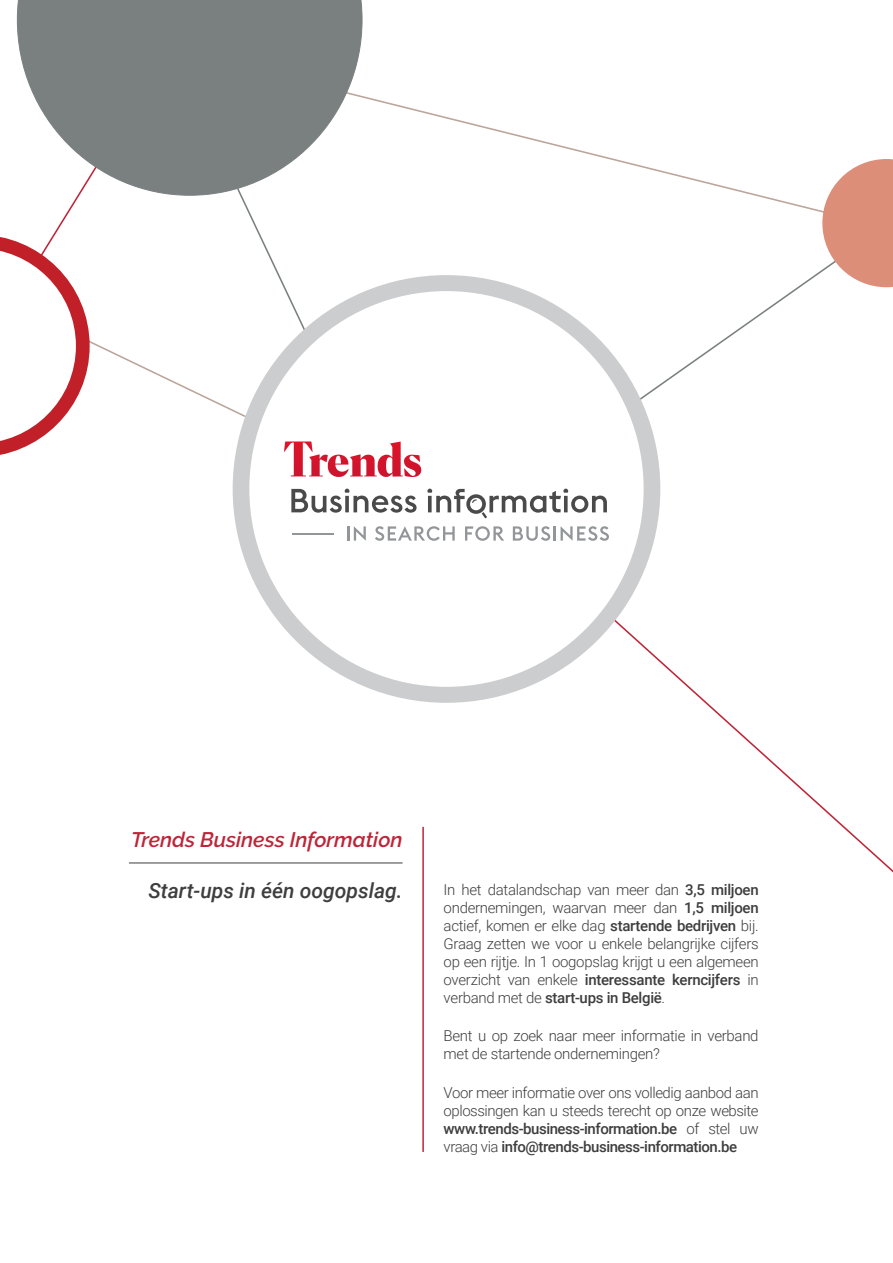
<style>
.page{position:relative;width:893px;height:1263px;background:#fff}
.page>*{position:absolute;margin:0;border:0;box-sizing:border-box;transform-origin:0 0}
.t1{font:italic 600 21px "Raleway";color:#be2538}
.t2{font:italic 500 21px "Roboto";color:#3e3e3f}
.t3{font:300 15px/18px "Roboto";letter-spacing:-.02em;color:#3e3e3f;text-align:justify}
.s1{font-weight:500}
</style>
<div class="page">
<svg style="left:636px;top:270px;width:255px;height:132px"></svg>
<svg style="left:420px;top:440px;width:473px;height:433px"></svg>
<svg style="left:90px;top:290px;width:277px;height:225px"></svg>
<svg style="left:240px;top:96px;width:582px;height:140px"></svg>
<svg style="left:0;top:235px;width:90px;height:220px"></svg>
<hr style="left:422px;top:827px;width:2px;height:325px;background:#be2538">
<hr style="left:129px;top:862px;width:274px;height:1px;background:#3e3e3f">
<svg style="left:17px;top:0;width:345px;height:196px"></svg>
<svg style="left:822px;top:159px;width:71px;height:128px"></svg>
<div style="left:233px;top:275px;width:427px;height:428px;background:#cccdce;border-radius:50%"></div>
<div style="left:249px;top:291px;width:395px;height:396px;background:#fff;border-radius:50%"></div>
<hr style="left:293px;top:533px;width:41px;height:2px;background:#939698">
<svg style="left:291px;top:489px;width:126px;height:24px"></svg>
<svg style="left:347px;top:526px;width:19px;height:15px"></svg>
<svg style="left:375px;top:526px;width:80px;height:15px"></svg>
<svg style="left:465px;top:526px;width:39px;height:15px"></svg>
<svg style="left:513px;top:526px;width:96px;height:15px"></svg>
<svg style="left:284px;top:441px;width:138px;height:36px"></svg>
<svg style="left:427px;top:489px;width:180px;height:29px"></svg>
<p class="t1" style="left:131px;top:827px;width:273px">Trends Business Information</p>
<p class="t2" style="left:149px;top:876px;width:255px">Start-ups in één oogopslag.</p>
<p class="t3" style="left:444px;top:880px;width:317px">In het datalandschap van meer dan <span class="s1">3,5 miljoen </span>ondernemingen, waarvan meer dan <span class="s1">1,5 miljoen </span>actief, komen er elke dag <span class="s1">startende bedrijven</span> bij.<br>Graag zetten we voor u enkele belangrijke cijfers op een rijtje. In 1 oogopslag krijgt u een algemeen overzicht van enkele <span class="s1">interessante kerncijfers</span> in verband met de <span class="s1">start-ups in België</span>.</p>
<p class="t3" style="left:444px;top:1026px;width:316px">Bent u op zoek naar meer informatie in verband met de startende ondernemingen?</p>
<p class="t3" style="left:444px;top:1083px;width:317px">Voor meer informatie over ons volledig aanbod aan oplossingen kan u steeds terecht op onze website <span class="s1">www.trends-business-information.be</span> of stel uw vraag via <span class="s1">info@trends-business-information.be</span></p>
</div>
